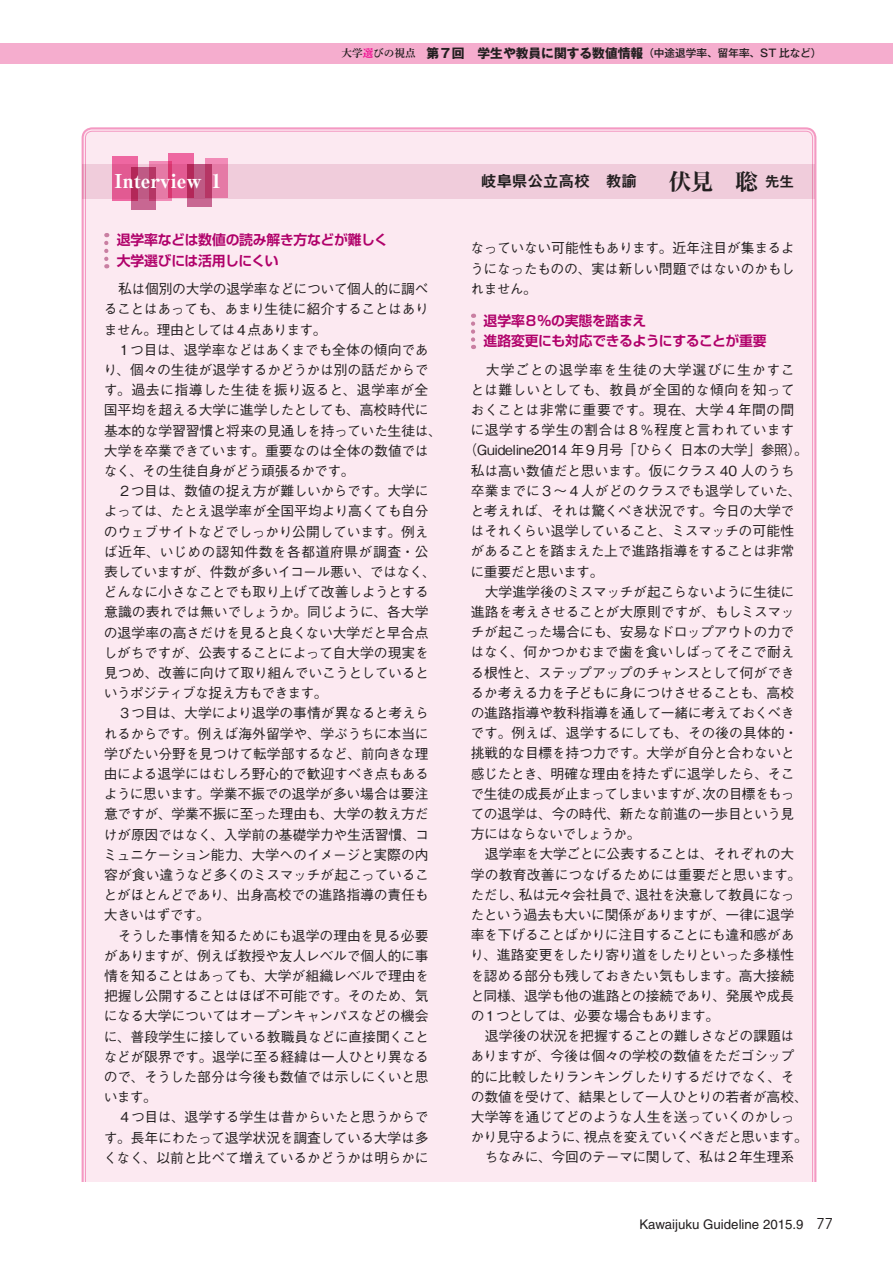
<style>
.page{position:relative;width:893px;height:1263px;background:#fff}
.page>*{position:absolute;margin:0;border:0;box-sizing:border-box;transform-origin:0 0}
.t1{font:800 19.2px "Ryumin Pro";color:#fff}
.t2{font:15.9px "Midashi Go Pro MB31";letter-spacing:-.025em;color:#231f20}
.t3{font:500 13.8px/20.2px "Gothic BBB Pro";letter-spacing:-.02em;color:#231f20;text-align:justify}
.t4{font:700 13.8px "Shin Go Pro De";letter-spacing:-.02em;color:#b0016a}
.t5{font:500 13.8px "Gothic BBB Pro";letter-spacing:.025em;color:#231f20}
.t6{font:500 13.8px "Gothic BBB Pro";letter-spacing:.03em;color:#231f20}
.t7{font:500 13.8px "Gothic BBB Pro";letter-spacing:.015em;color:#231f20}
.t8{font:500 13.8px "Gothic BBB Pro";letter-spacing:.07em;color:#231f20}
.t9{font:500 13.8px "Gothic BBB Pro";letter-spacing:-.045em;color:#231f20}
.t10{font:13.35px "Helvetica";color:#231f20}
.t11{font:700 12.75px "Gothic MB101 Pr 6";color:#231f20}
.s1{font-family:"Shuei Min Pro B";font-weight:400;font-size:10.65px}
.s2{font-family:"Shuei Min Pro B";font-weight:400;font-size:10.65px;color:#ed028c}
.s3{font-weight:500;font-size:10.65px}
.s4{font-family:"Hira Min Std W7";font-size:22.35px}
.s5{font-size:14.85px}
.s6{font-family:"Avant Garde";font-size:14.85px}
</style>
<div class="page">
<div style="left:0;top:43px;width:893px;height:20px;background:#f5adce"></div>
<div style="left:84px;top:129px;width:730px;height:1073px;background:#fce9f1;border-radius:9px"></div>
<div style="left:75px;top:1182px;width:761px;height:35px;background:#fff"></div>
<div style="left:82px;top:164px;width:733px;height:34px;background:#f0ccdb"></div>
<svg style="left:113px;top:157px;width:25px;height:44px"></svg>
<svg style="left:131px;top:167px;width:24px;height:42px"></svg>
<svg style="left:149px;top:161px;width:23px;height:40px"></svg>
<svg style="left:169px;top:154px;width:25px;height:44px"></svg>
<svg style="left:187px;top:165px;width:24px;height:42px"></svg>
<svg style="left:205px;top:158px;width:23px;height:40px"></svg>
<svg style="left:471px;top:324px;width:4px;height:25px"></svg>
<svg style="left:104px;top:243px;width:4px;height:25px"></svg>
<p class="t1" style="left:114px;top:165px;width:113px">Interview １</p>
<p class="t11" style="left:341px;top:43px;width:482px"><span class="s1">大学</span><span class="s2">選</span><span class="s1">びの視点　</span>第７回　学生や教員に関する数値情報<span class="s3">（中途退学率、留年率、ST 比など）</span></p>
<p class="t2" style="left:481px;top:169px;width:315px">岐阜県公立高校　教諭　　<span class="s4">伏見　聡</span> <span class="s5">先生</span></p>
<p class="t4" style="left:117px;top:229px;width:273px">退学率などは数値の読み解き方などが難しく</p>
<p class="t4" style="left:117px;top:249px;width:163px">大学選びには活用しにくい</p>
<p class="t3" style="left:104px;top:277px;width:327px">　私は個別の大学の退学率などについて個人的に調べることはあっても、あまり生徒に紹介することはありません。理由としては４点あります。</p>
<p class="t3" style="left:104px;top:338px;width:340px;text-align:left">　１つ目は、退学率などはあくまでも全体の傾向であり、個々の生徒が退学するかどうかは別の話だからです。過去に指導した生徒を振り返ると、退学率が全国平均を超える大学に進学したとしても、高校時代に基本的な学習習慣と将来の見通しを持っていた生徒は、大学を卒業できています。重要なのは全体の数値ではなく、その生徒自身がどう頑張るかです。</p>
<p class="t3" style="left:103px;top:479px;width:334px;text-align:left">　２つ目は、数値の捉え方が難しいからです。大学によっては、たとえ退学率が全国平均より高くても自分のウェブサイトなどでしっかり公開しています。例えば近年、いじめの認知件数を各都道府県が調査・公表していますが、件数が多いイコール悪い、ではなく、どんなに小さなことでも取り上げて改善しようとする意識の表れでは無いでしょうか。同じように、各大学の退学率の高さだけを見ると良くない大学だと早合点しがちですが、公表することによって自大学の現実を見つめ、改善に向けて取り組んでいこうとしているというポジティブな捉え方もできます。</p>
<p class="t3" style="left:104px;top:701px;width:327px">　３つ目は、大学により退学の事情が異なると考えられるからです。例えば海外留学や、学ぶうちに本当に学びたい分野を見つけて転学部するなど、前向きな理由による退学にはむしろ野心的で歓迎すべき点もあるように思います。学業不振での退学が多い場合は要注意ですが、学業不振に至った理由も、大学の教え方だけが原因ではなく、入学前の基礎学力や生活習慣、コミュニケーション能力、大学へのイメージと実際の内容が食い違うなど多くのミスマッチが起こっていることがほとんどであり、出身高校での進路指導の責任も大きいはずです。</p>
<p class="t3" style="left:104px;top:924px;width:327px">　そうした事情を知るためにも退学の理由を見る必要がありますが、例えば教授や友人レベルで個人的に事情を知ることはあっても、大学が組織レベルで理由を把握し公開することはほぼ不可能です。そのため、気になる大学についてはオープンキャンパスなどの機会に、普段学生に接している教職員などに直接聞くことなどが限界です。退学に至る経緯は一人ひとり異なるので、そうした部分は今後も数値では示しにくいと思います。</p>
<p class="t3" style="left:103px;top:1105px;width:327px">　４つ目は、退学する学生は昔からいたと思うからです。長年にわたって退学状況を調査している大学は多くなく、以前と比べて増えているかどうかは明らかに</p>
<p class="t3" style="left:470px;top:236px;width:326px">なっていない可能性もあります。近年注目が集まるようになったものの、実は新しい問題ではないのかもしれません。</p>
<p class="t4" style="left:484px;top:309px;width:164px">退学率８％の実態を踏まえ</p>
<p class="t4" style="left:484px;top:329px;width:285px">進路変更にも対応できるようにすることが重要</p>
<p class="t8" style="left:471px;top:358px;width:325px">　大学ごとの退学率を生徒の大学選びに生かすこ</p>
<p class="t5" style="left:470px;top:379px;width:326px">とは難しいとしても、教員が全国的な傾向を知って</p>
<p class="t6" style="left:471px;top:399px;width:325px">おくことは非常に重要です。現在、大学４年間の間</p>
<p class="t7" style="left:471px;top:419px;width:325px">に退学する学生の割合は８％程度と言われています</p>
<p class="t3" style="left:463px;top:438px;width:346px">（Guideline2014 年９月号「ひらく 日本の大学」参照）。</p>
<p class="t3" style="left:471px;top:459px;width:325px">私は高い数値だと思います。仮にクラス 40 人のうち</p>
<p class="t3" style="left:471px;top:479px;width:332px">卒業までに３～４人がどのクラスでも退学していた、</p>
<p class="t3" style="left:470px;top:499px;width:326px">と考えれば、それは驚くべき状況です。今日の大学で</p>
<p class="t3" style="left:470px;top:519px;width:325px">はそれくらい退学していること、ミスマッチの可能性</p>
<p class="t3" style="left:471px;top:539px;width:325px">があることを踏まえた上で進路指導をすることは非常</p>
<p class="t9" style="left:471px;top:560px;width:134px">に重要だと思います。</p>
<p class="t3" style="left:470px;top:580px;width:329px;text-align:left">　大学進学後のミスマッチが起こらないように生徒に進路を考えさせることが大原則ですが、もしミスマッチが起こった場合にも、安易なドロップアウトの力ではなく、何かつかむまで歯を食いしばってそこで耐える根性と、ステップアップのチャンスとして何ができるか考える力を子どもに身につけさせることも、高校の進路指導や教科指導を通して一緒に考えておくべきです。例えば、退学するにしても、その後の具体的・挑戦的な目標を持つ力です。大学が自分と合わないと感じたとき、明確な理由を持たずに退学したら、そこで生徒の成長が止まってしまいますが、次の目標をもっての退学は、今の時代、新たな前進の一歩目という見方にはならないでしょうか。</p>
<p class="t3" style="left:470px;top:842px;width:333px;text-align:left">　退学率を大学ごとに公表することは、それぞれの大学の教育改善につなげるためには重要だと思います。ただし、私は元々会社員で、退社を決意して教員になったという過去も大いに関係がありますが、一律に退学率を下げることばかりに注目することにも違和感があり、進路変更をしたり寄り道をしたりといった多様性を認める部分も残しておきたい気もします。高大接続と同様、退学も他の進路との接続であり、発展や成長の１つとしては、必要な場合もあります。</p>
<p class="t3" style="left:470px;top:1024px;width:339px;text-align:left">　退学後の状況を把握することの難しさなどの課題はありますが、今後は個々の学校の数値をただゴシップ的に比較したりランキングしたりするだけでなく、その数値を受けて、結果として一人ひとりの若者が高校、大学等を通じてどのような人生を送っていくのかしっかり見守るように、視点を変えていくべきだと思います。</p>
<p class="t3" style="left:471px;top:1145px;width:325px">　ちなみに、今回のテーマに関して、私は２年生理系</p>
<p class="t10" style="left:639px;top:1216px;width:195px">Kawaijuku Guideline 2015.9 <span class="s6">77</span></p>
</div>
